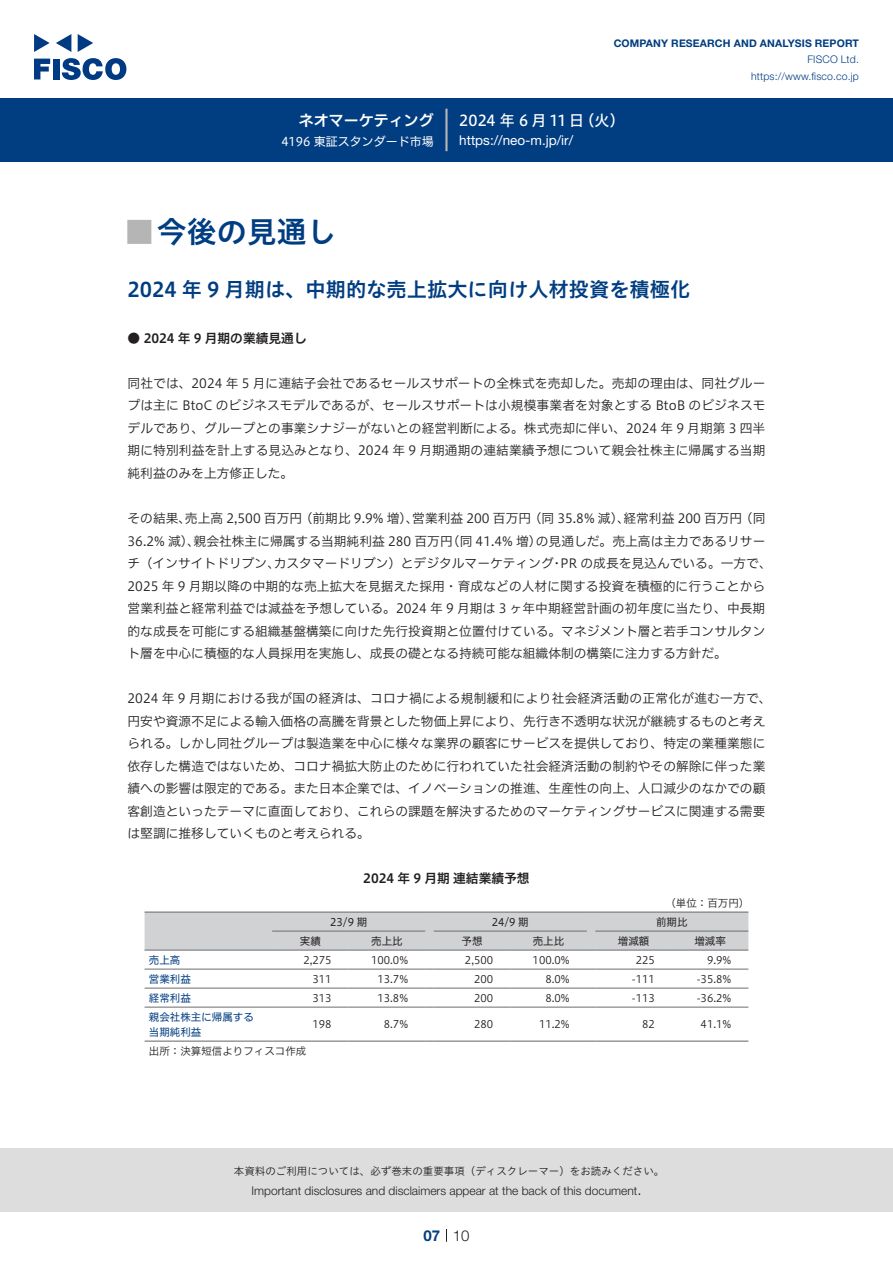
<style>
.page{position:relative;width:893px;height:1263px;background:#fff}
.page>*{position:absolute;margin:0;border:0;box-sizing:border-box;transform-origin:0 0}
.t1{font:30px "Hiragino UD Sans Std N W6";color:#003d81}
.t2{font:24px "Hiragino UD Sans Std N W6";color:#b5b5b6}
.中タイトル{font:20.25px "Hiragino UD Sans Std W6";color:#003d81}
.t3{font:15px "Hiragino UD Sans F Std N W5";color:#fff}
.t4{font:15px "Hiragino UD Sans F Std N W6";color:#fff}
.t5{font:300 15px "Helvetica Neue LT Std";color:#231f20}
.t6{font:700 15px "Helvetica Neue LT Std";color:#003d81}
.t7{font:13.5px "Helvetica Neue LT Std";color:#fff}
.本文{font:12.75px/22.5px "Hiragino UD Sans F Std N W3";color:#231f20}
.小タイトル{font:12.75px "Hiragino UD Sans F Std N W6";color:#231f20}
.チャートタイトル{font:12.75px "Hiragino UD Sans F Std N W6";color:#231f20}
.t8{font:300 12px "Helvetica Neue LT Std";color:#231f20}
.t9{font:12px "Hiragino UD Sans F Std N W4";color:#fff}
.表数字{font:10.5px "Hiragino UD Sans F Std N W3";color:#231f20}
.t10{font:10.5px "Hiragino UD Sans Std W3";color:#231f20}
.t11{font:700 10.5px "Helvetica Neue LT Std";letter-spacing:.015em;color:#003d81}
.t12{font:300 10.5px/16.5px "Helvetica Neue LT Std";letter-spacing:.015em;color:#003d81;text-align:right}
.表上{font:10.5px "Hiragino UD Sans F Std N W4";color:#231f20}
.表左{font:10.5px "Hiragino UD Sans F Std N W4";color:#003d81}
.表組み基本スタイル{font:10.5px "Hiragino UD Sans F Std N W3";color:#231f20}
.表単位{font:10.5px "Hiragino UD Sans F Std N W3";color:#231f20}
</style>
<div class="page">
<div style="left:0;top:1148px;width:893px;height:64px;background:#ddd"></div>
<svg style="left:34px;top:59px;width:16px;height:20px"></svg>
<div style="left:53px;top:59px;width:6px;height:20px;background:#003a83"></div>
<svg style="left:62px;top:58px;width:64px;height:22px"></svg>
<svg style="left:34px;top:34px;width:16px;height:18px"></svg>
<svg style="left:78px;top:34px;width:15px;height:18px"></svg>
<svg style="left:56px;top:34px;width:15px;height:18px"></svg>
<div style="left:0;top:98px;width:893px;height:64px;background:#003d81"></div>
<hr style="left:445px;top:109px;width:3px;height:42px;background:#b5b5b6">
<svg style="left:446px;top:1229px;width:1px;height:13px"></svg>
<hr style="left:145px;top:969px;width:127px;height:1px;background:#6c6d70">
<hr style="left:272px;top:969px;width:77px;height:1px;background:#6c6d70">
<hr style="left:349px;top:969px;width:76px;height:1px;background:#6c6d70">
<hr style="left:434px;top:969px;width:76px;height:1px;background:#6c6d70">
<hr style="left:510px;top:969px;width:77px;height:1px;background:#6c6d70">
<hr style="left:595px;top:969px;width:77px;height:1px;background:#6c6d70">
<hr style="left:672px;top:969px;width:76px;height:1px;background:#6c6d70">
<hr style="left:145px;top:988px;width:127px;height:1px;background:#6c6d70">
<hr style="left:272px;top:988px;width:77px;height:1px;background:#6c6d70">
<hr style="left:349px;top:988px;width:76px;height:1px;background:#6c6d70">
<hr style="left:434px;top:988px;width:76px;height:1px;background:#6c6d70">
<hr style="left:510px;top:988px;width:77px;height:1px;background:#6c6d70">
<hr style="left:595px;top:988px;width:77px;height:1px;background:#6c6d70">
<hr style="left:672px;top:988px;width:76px;height:1px;background:#6c6d70">
<hr style="left:145px;top:1007px;width:127px;height:1px;background:#6c6d70">
<hr style="left:272px;top:1007px;width:77px;height:1px;background:#6c6d70">
<hr style="left:349px;top:1007px;width:76px;height:1px;background:#6c6d70">
<hr style="left:434px;top:1007px;width:76px;height:1px;background:#6c6d70">
<hr style="left:510px;top:1007px;width:77px;height:1px;background:#6c6d70">
<hr style="left:595px;top:1007px;width:77px;height:1px;background:#6c6d70">
<hr style="left:672px;top:1007px;width:76px;height:1px;background:#6c6d70">
<svg style="left:145px;top:911px;width:603px;height:40px"></svg>
<hr style="left:595px;top:911px;width:77px;height:2px;background:#6c6d70">
<hr style="left:672px;top:911px;width:76px;height:2px;background:#6c6d70">
<hr style="left:145px;top:1040px;width:127px;height:2px;background:#6c6d70">
<hr style="left:272px;top:1040px;width:77px;height:2px;background:#6c6d70">
<hr style="left:349px;top:1040px;width:76px;height:2px;background:#6c6d70">
<svg style="left:425px;top:1040px;width:9px;height:2px"></svg>
<hr style="left:434px;top:1040px;width:76px;height:2px;background:#6c6d70">
<hr style="left:510px;top:1040px;width:77px;height:2px;background:#6c6d70">
<svg style="left:587px;top:1040px;width:8px;height:2px"></svg>
<hr style="left:595px;top:1040px;width:77px;height:2px;background:#6c6d70">
<hr style="left:672px;top:1040px;width:76px;height:2px;background:#6c6d70">
<p class="t4" style="left:299px;top:109px;width:137px">ネオマーケティング</p>
<p class="t9" style="left:281px;top:132px;width:154px">4196 東証スタンダード市場</p>
<p class="t11" style="left:614px;top:37px;width:247px">COMPANY RESEARCH AND ANALYSIS REPORT</p>
<p class="t12" style="left:751px;top:51px;width:109px">FISCO Ltd. https://www.fisco.co j p.</p>
<p class="t3" style="left:579px;top:109px;width:47px">（火(</p>
<p class="t3" style="left:459px;top:109px;width:126px">2024 年 6 月 11 日</p>
<p class="t7" style="left:459px;top:132px;width:116px">https: / / n e o m- j p. /i r/</p>
<p class="t1" style="left:157px;top:209px;width:181px">今後の見通し</p>
<p class="t2" style="left:128px;top:213px;width:25px">█</p>
<p class="中タイトル" style="left:128px;top:274px;width:564px">2024 年 9 月期は、中期的な売上拡大に向け人材投資を積極化</p>
<p class="小タイトル" style="left:128px;top:328px;width:181px">● 2024 年 9 月期の業績見通し</p>
<p class="本文" style="left:128px;top:371px;width:639px;text-align:justify">同社では、2024 年 5 月に連結子会社であるセールスサポートの全株式を売却した。売却の理由は、同社グループは主に BtoC のビジネスモデルであるが、セールスサポートは小規模事業者を対象とする BtoB のビジネスモデルであり、グループとの事業シナジーがないとの経営判断による。株式売却に伴い、2024 年 9 月期第 3 四半期に特別利益を計上する見込みとなり、2024 年 9 月期通期の連結業績予想について親会社株主に帰属する当期純利益のみを上方修正した。</p>
<p class="本文" style="left:740px;top:506px;width:27px">（同</p>
<p class="本文" style="left:300px;top:506px;width:120px">（前期比 9.9% 増）、</p>
<p class="本文" style="left:412px;top:506px;width:120px">営業利益 200 百万円</p>
<p class="本文" style="left:623px;top:506px;width:120px">経常利益 200 百万円</p>
<p class="本文" style="left:529px;top:506px;width:103px">（同 35.8% 減）、</p>
<p class="本文" style="left:128px;top:506px;width:65px">その結果、</p>
<p class="本文" style="left:185px;top:506px;width:119px">売上高 2,500 百万円</p>
<p class="本文" style="left:194px;top:529px;width:261px">親会社株主に帰属する当期純利益 280 百万円</p>
<p class="本文" style="left:128px;top:529px;width:74px">36.2% 減）、</p>
<p class="本文" style="left:447px;top:529px;width:96px">（同 41.4% 増）</p>
<p class="本文" style="left:536px;top:529px;width:231px">の見通しだ。売上高は主力であるリサー</p>
<p class="本文" style="left:128px;top:551px;width:639px">チ（インサイトドリブン、<br>2025 年 9 月期以降の中期的な売上拡大を見据えた採用・育成などの人材に関する投資を積極的に行うことから営業利益と経常利益では減益を予想している。2024 年 9 月期は 3 ヶ年中期経営計画の初年度に当たり、中長期的な成長を可能にする組織基盤構築に向けた先行投資期と位置付けている。マネジメント層と若手コンサルタント層を中心に積極的な人員採用を実施し、成長の礎となる持続可能な組織体制の構築に注力する方針だ。</p>
<p class="本文" style="left:128px;top:686px;width:646px">2024 年 9 月期における我が国の経済は、コロナ禍による規制緩和により社会経済活動の正常化が進む一方で、円安や資源不足による輸入価格の高騰を背景とした物価上昇により、先行き不透明な状況が継続するものと考えられる。しかし同社グループは製造業を中心に様々な業界の顧客にサービスを提供しており、特定の業種業態に依存した構造ではないため、コロナ禍拡大防止のために行われていた社会経済活動の制約やその解除に伴った業績への影響は限定的である。また日本企業では、イノベーションの推進、生産性の向上、人口減少のなかでの顧客創造といったテーマに直面しており、これらの課題を解決するためのマーケティングサービスに関連する需要は堅調に推移していくものと考えられる。</p>
<p class="チャートタイトル" style="left:363px;top:868px;width:168px">2024 年 9 月期連結業績予想</p>
<p class="表単位" style="left:665px;top:895px;width:85px">（単位：百万円(</p>
<p class="表上" style="left:656px;top:914px;width:33px">前期比</p>
<p class="本文" style="left:274px;top:551px;width:282px">カスタマードリブン）とデジタルマーケティング</p>
<p class="本文" style="left:560px;top:551px;width:213px">PR の成長を見込んでいる。一方で、</p>
<p class="本文" style="left:551px;top:551px;width:14px">・</p>
<p class="表上" style="left:330px;top:914px;width:39px">23/9 期</p>
<p class="表上" style="left:492px;top:914px;width:39px">24/9 期</p>
<p class="表上" style="left:300px;top:933px;width:22px">実績</p>
<p class="表上" style="left:371px;top:933px;width:33px">売上比</p>
<p class="表上" style="left:461px;top:933px;width:22px">予想</p>
<p class="表上" style="left:533px;top:933px;width:33px">売上比</p>
<p class="表上" style="left:618px;top:933px;width:33px">増減額</p>
<p class="表上" style="left:694px;top:933px;width:33px">増減率</p>
<p class="表左" style="left:149px;top:952px;width:33px">売上高</p>
<p class="表数字" style="left:303px;top:952px;width:30px">2,275</p>
<p class="表数字" style="left:371px;top:952px;width:39px">100.0%</p>
<p class="表数字" style="left:465px;top:952px;width:30px">2,500</p>
<p class="表数字" style="left:533px;top:952px;width:39px">100.0%</p>
<p class="表数字" style="left:636px;top:952px;width:21px">225</p>
<p class="表数字" style="left:707px;top:952px;width:26px">9.9%</p>
<p class="表左" style="left:149px;top:971px;width:43px">営業利益</p>
<p class="表数字" style="left:313px;top:971px;width:21px">311</p>
<p class="表数字" style="left:377px;top:971px;width:32px">13.7%</p>
<p class="表数字" style="left:474px;top:971px;width:21px">200</p>
<p class="表数字" style="left:545px;top:971px;width:26px">8.0%</p>
<p class="表数字" style="left:632px;top:971px;width:25px">-111</p>
<p class="表数字" style="left:697px;top:971px;width:36px">-35.8%</p>
<p class="表左" style="left:149px;top:990px;width:43px">経常利益</p>
<p class="表左" style="left:149px;top:1009px;width:106px">親会社株主に帰属する</p>
<p class="表数字" style="left:313px;top:990px;width:21px">313</p>
<p class="表数字" style="left:313px;top:1016px;width:21px">198</p>
<p class="表左" style="left:149px;top:1024px;width:54px">当期純利益</p>
<p class="表組み基本スタイル" style="left:149px;top:1043px;width:159px">出所：決算短信よりフィスコ作成</p>
<p class="表数字" style="left:377px;top:990px;width:32px">13.8%</p>
<p class="表数字" style="left:384px;top:1016px;width:26px">8.7%</p>
<p class="表数字" style="left:474px;top:990px;width:21px">200</p>
<p class="表数字" style="left:474px;top:1016px;width:21px">280</p>
<p class="表数字" style="left:545px;top:990px;width:26px">8.0%</p>
<p class="表数字" style="left:539px;top:1016px;width:32px">11.2%</p>
<p class="表数字" style="left:632px;top:990px;width:25px">-113</p>
<p class="表数字" style="left:642px;top:1016px;width:14px">82</p>
<p class="表数字" style="left:697px;top:990px;width:36px">-36.2%</p>
<p class="表数字" style="left:701px;top:1016px;width:32px">41.1%</p>
<p class="t10" style="left:234px;top:1163px;width:432px">本資料のご利用については、必ず巻末の重要事項（ディスクレーマー）をお読みください。</p>
<p class="t5" style="left:637px;top:1180px;width:6px">.</p>
<p class="t8" style="left:251px;top:1183px;width:387px">Important disclosures and disclaimers appear at the back of this document</p>
<p class="t6" style="left:423px;top:1226px;width:18px">07</p>
<p class="t5" style="left:453px;top:1226px;width:18px">10</p>
</div>
